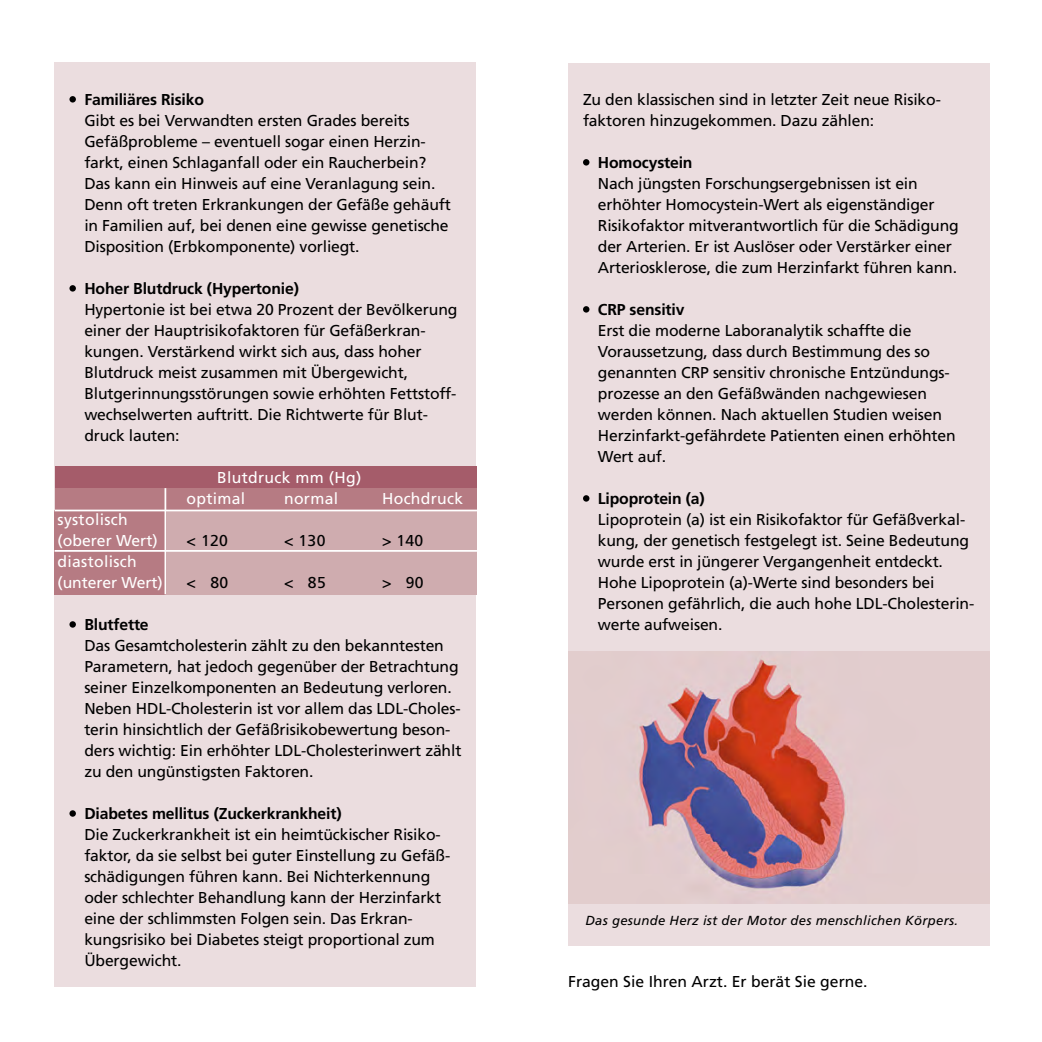
<style>
.page{position:relative;width:1042px;height:1042px;background:#fff}
.page>*{position:absolute;margin:0;border:0;box-sizing:border-box;transform-origin:0 0}
.t1{font:15.75px/21px "Frutiger LT Std";letter-spacing:-.01em;color:#000}
.t2{font:700 15.75px "Frutiger LT Std";letter-spacing:-.01em;color:#000}
.t3{font:15.75px/21px "Frutiger LT Std";letter-spacing:.02em;color:#fff}
.t4{font:italic 13.12px "Frutiger LT Std";letter-spacing:.02em;color:#000}
</style>
<div class="page">
<div style="left:55px;top:62px;width:421px;height:924px;background:#ebdddf"></div>
<div style="left:69px;top:96px;width:7px;height:7px;background:#000;border-radius:50%"></div>
<div style="left:69px;top:285px;width:7px;height:7px;background:#000;border-radius:50%"></div>
<div style="left:69px;top:621px;width:7px;height:7px;background:#000;border-radius:50%"></div>
<div style="left:69px;top:810px;width:7px;height:7px;background:#000;border-radius:50%"></div>
<div style="left:55px;top:466px;width:421px;height:22px;background:#a55c6a"></div>
<div style="left:55px;top:488px;width:421px;height:24px;background:#b67b83"></div>
<div style="left:55px;top:510px;width:111px;height:84px;background:#b67b83"></div>
<hr style="left:164px;top:488px;width:2px;height:106px;background:#fff">
<div style="left:166px;top:510px;width:311px;height:84px;background:#cfacaf"></div>
<hr style="left:55px;top:550px;width:422px;height:2px;background:#fff">
<hr style="left:55px;top:510px;width:422px;height:1px;background:#fff">
<div style="left:568px;top:63px;width:422px;height:882px;background:#ebdddf"></div>
<div style="left:583px;top:159px;width:6px;height:7px;background:#000;border-radius:50%"></div>
<div style="left:583px;top:306px;width:6px;height:7px;background:#000;border-radius:50%"></div>
<div style="left:583px;top:495px;width:6px;height:7px;background:#000;border-radius:50%"></div>
<img style="left:568px;top:651px;width:422px;height:252px">
<p class="t2" style="left:84px;top:90px;width:121px">Familiäres Risiko</p>
<p class="t1" style="left:84px;top:110px;width:368px">Gibt es bei Verwandten ersten Grades bereits Gefäßprobleme – eventuell sogar einen Herzin&shy;farkt, einen Schlaganfall oder ein Raucherbein?<br>Das kann ein Hinweis auf eine Veranlagung sein.<br>Denn oft treten Erkrankungen der Gefäße gehäuft in Familien auf, bei denen eine gewisse genetische Disposition (Erbkomponente) vorliegt.</p>
<p class="t2" style="left:84px;top:279px;width:216px">Hoher Blutdruck (Hypertonie)</p>
<p class="t1" style="left:84px;top:299px;width:375px">Hypertonie ist bei etwa 20 Prozent der Bevölkerung einer der Hauptrisikofaktoren für Gefäßerkran&shy;kungen. Verstärkend wirkt sich aus, dass hoher Blutdruck meist zusammen mit Übergewicht, Blutgerinnungsstörungen sowie erhöhten Fettstoff&shy;wechselwerten auftritt. Die Richtwerte für Blut&shy;druck lauten:</p>
<p class="t3" style="left:58px;top:509px;width:102px">systolisch (oberer Wert)</p>
<p class="t3" style="left:58px;top:551px;width:107px">diastolisch (unterer Wert)</p>
<p class="t3" style="left:187px;top:467px;width:176px;text-indent:31px">Blutdruck mm (Hg) optimal</p>
<p class="t3" style="left:284px;top:488px;width:56px">normal</p>
<p class="t3" style="left:382px;top:488px;width:83px">Hochdruck</p>
<p class="t1" style="left:187px;top:530px;width:43px">&lt; 120</p>
<p class="t1" style="left:284px;top:530px;width:43px">&lt; 130</p>
<p class="t1" style="left:382px;top:530px;width:43px">&gt; 140</p>
<p class="t1" style="left:187px;top:572px;width:43px">&lt; 80</p>
<p class="t1" style="left:284px;top:572px;width:43px">&lt; 85</p>
<p class="t1" style="left:382px;top:572px;width:43px">&gt; 90</p>
<p class="t2" style="left:84px;top:615px;width:66px">Blutfette</p>
<p class="t1" style="left:84px;top:635px;width:379px">Das Gesamtcholesterin zählt zu den bekanntesten Parametern, hat jedoch gegenüber der Betrachtung seiner Einzelkomponenten an Bedeutung verloren.<br>Neben HDL-Cholesterin ist vor allem das LDL-Choles&shy;terin hinsichtlich der Gefäßrisikobewertung beson&shy;ders wichtig: Ein erhöhter LDL-Cholesterinwert zählt zu den ungünstigsten Faktoren.</p>
<p class="t2" style="left:84px;top:804px;width:259px">Diabetes mellitus (Zuckerkrankheit)</p>
<p class="t1" style="left:84px;top:824px;width:367px">Die Zuckerkrankheit ist ein heimtückischer Risiko&shy;faktor, da sie selbst bei guter Einstellung zu Gefäß&shy;schädigungen führen kann. Bei Nichterkennung oder schlechter Behandlung kann der Herzinfarkt eine der schlimmsten Folgen sein. Das Erkran&shy;kungsrisiko bei Diabetes steigt proportional zum Übergewicht.</p>
<p class="t1" style="left:583px;top:89px;width:359px">Zu den klassischen sind in letzter Zeit neue Risiko&shy;faktoren hinzugekommen. Dazu zählen:</p>
<p class="t2" style="left:598px;top:153px;width:96px">Homocystein</p>
<p class="t1" style="left:598px;top:173px;width:362px">Nach jüngsten Forschungsergebnissen ist ein erhöhter Homocystein-Wert als eigenständiger Risikofaktor mitverantwortlich für die Schädigung der Arterien. Er ist Auslöser oder Verstärker einer Arteriosklerose, die zum Herzinfarkt führen kann.</p>
<p class="t2" style="left:598px;top:300px;width:88px">CRP sensitiv</p>
<p class="t1" style="left:598px;top:320px;width:359px">Erst die moderne Laboranalytik schaffte die Voraussetzung, dass durch Bestimmung des so genannten CRP sensitiv chronische Entzündungs&shy;prozesse an den Gefäßwänden nachgewiesen werden können. Nach aktuellen Studien weisen Herzinfarkt-gefährdete Patienten einen erhöhten Wert auf.</p>
<p class="t2" style="left:598px;top:489px;width:108px">Lipoprotein (a)</p>
<p class="t1" style="left:598px;top:509px;width:378px">Lipoprotein (a) ist ein Risikofaktor für Gefäßverkal&shy;kung, der genetisch festgelegt ist. Seine Bedeutung wurde erst in jüngerer Vergangenheit entdeckt.<br>Hohe Lipoprotein (a)-Werte sind besonders bei Personen gefährlich, die auch hohe LDL-Cholesterin&shy;werte aufweisen.</p>
<p class="t4" style="left:585px;top:912px;width:374px">Das gesunde Herz ist der Motor des menschlichen Körpers.</p>
<p class="t1" style="left:568px;top:971px;width:301px">Fragen Sie Ihren Arzt. Er berät Sie gerne.</p>
</div>
